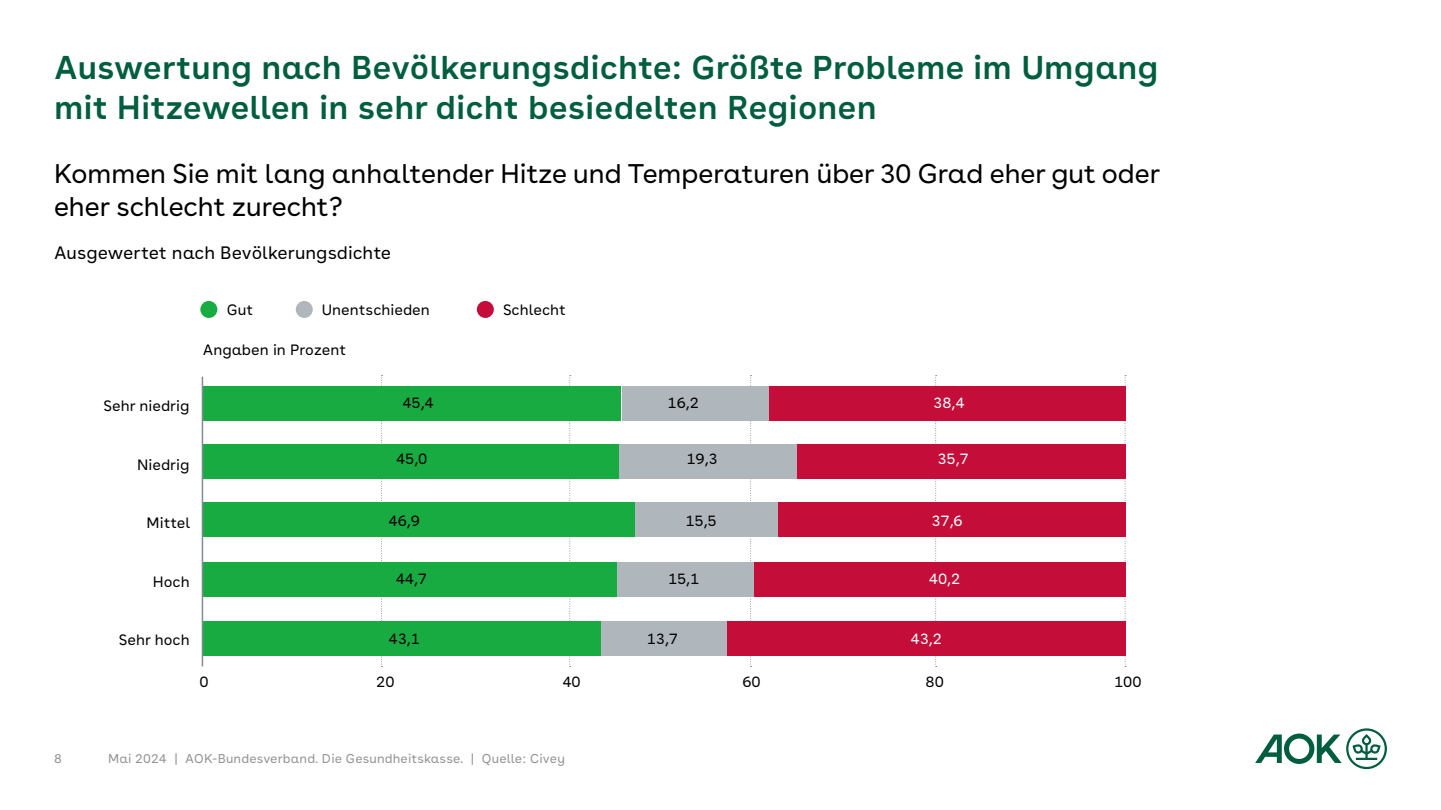
<style>
.page{position:relative;width:1441px;height:810px;background:#fff}
.page>*{position:absolute;margin:0;border:0;box-sizing:border-box;transform-origin:0 0}
.t1{font:600 33px/39.6px "AOK Buenos Aires Text";color:#005e3f}
.t2{font:27px/32.4px "AOK Buenos Aires";color:#000}
.t3{font:18px "AOK Buenos Aires Text";color:#000}
.t4{font:15px "AOK Buenos Aires Text";color:#000}
.t5{font:15px "AOK Buenos Aires Text";color:#fff}
.t6{font:12.75px "AOK Buenos Aires Text";letter-spacing:.01em;color:#939393}
</style>
<div class="page">
<svg style="left:1255px;top:728px;width:131px;height:41px"></svg>
<svg style="left:381px;top:375px;width:1px;height:292px"></svg>
<svg style="left:569px;top:375px;width:1px;height:292px"></svg>
<svg style="left:750px;top:375px;width:1px;height:292px"></svg>
<svg style="left:935px;top:375px;width:1px;height:292px"></svg>
<svg style="left:1124px;top:375px;width:1px;height:292px"></svg>
<div style="left:621px;top:387px;width:148px;height:34px;background:#afb6bc"></div>
<div style="left:619px;top:444px;width:178px;height:34px;background:#afb6bc"></div>
<div style="left:635px;top:503px;width:143px;height:34px;background:#afb6bc"></div>
<div style="left:615px;top:562px;width:140px;height:34px;background:#afb6bc"></div>
<div style="left:600px;top:622px;width:127px;height:34px;background:#afb6bc"></div>
<div style="left:202px;top:387px;width:419px;height:34px;background:#18ab42"></div>
<div style="left:202px;top:444px;width:417px;height:34px;background:#18ab42"></div>
<div style="left:202px;top:503px;width:433px;height:34px;background:#18ab42"></div>
<div style="left:202px;top:562px;width:415px;height:34px;background:#18ab42"></div>
<div style="left:202px;top:622px;width:399px;height:34px;background:#18ab42"></div>
<div style="left:769px;top:387px;width:356px;height:34px;background:#c40d38"></div>
<div style="left:797px;top:444px;width:328px;height:34px;background:#c40d38"></div>
<div style="left:778px;top:503px;width:347px;height:34px;background:#c40d38"></div>
<div style="left:754px;top:562px;width:371px;height:34px;background:#c40d38"></div>
<div style="left:727px;top:622px;width:398px;height:34px;background:#c40d38"></div>
<div style="left:200px;top:301px;width:17px;height:17px;background:#18ab42;border-radius:50%"></div>
<div style="left:296px;top:301px;width:17px;height:17px;background:#afb6bc;border-radius:50%"></div>
<div style="left:477px;top:301px;width:17px;height:17px;background:#c40d38;border-radius:50%"></div>
<hr style="left:202px;top:377px;width:1px;height:290px;background:#828b91">
<h1 class="t1" style="left:54px;top:44px;width:1105px">Auswertung nach Bevölkerungsdichte: Größte Probleme im Umgang mit Hitzewellen in sehr dicht besiedelten Regionen</h1>
<h2 class="t2" style="left:54px;top:155px;width:1107px">Kommen Sie mit lang anhaltender Hitze und Temperaturen über 30 Grad eher gut oder eher schlecht zurecht?</h2>
<p class="t3" style="left:54px;top:238px;width:339px">Ausgewertet nach Bevölkerungsdichte</p>
<p class="t4" style="left:226px;top:298px;width:28px">Gut</p>
<p class="t4" style="left:322px;top:298px;width:109px">Unentschieden</p>
<p class="t4" style="left:503px;top:298px;width:64px">Schlecht</p>
<p class="t4" style="left:203px;top:337px;width:145px">Angaben in Prozent</p>
<p class="t4" style="left:103px;top:394px;width:88px">Sehr niedrig</p>
<p class="t4" style="left:402px;top:390px;width:33px">45,4</p>
<p class="t4" style="left:667px;top:390px;width:33px">16,2</p>
<p class="t5" style="left:933px;top:390px;width:33px">38,4</p>
<p class="t4" style="left:137px;top:452px;width:54px">Niedrig</p>
<p class="t4" style="left:396px;top:447px;width:33px">45,0</p>
<p class="t4" style="left:686px;top:447px;width:33px">19,3</p>
<p class="t5" style="left:937px;top:447px;width:33px">35,7</p>
<p class="t4" style="left:147px;top:511px;width:45px">Mittel</p>
<p class="t4" style="left:388px;top:508px;width:33px">46,9</p>
<p class="t4" style="left:685px;top:508px;width:33px">15,5</p>
<p class="t5" style="left:931px;top:508px;width:33px">37,6</p>
<p class="t4" style="left:153px;top:569px;width:38px">Hoch</p>
<p class="t4" style="left:395px;top:567px;width:33px">44,7</p>
<p class="t4" style="left:668px;top:567px;width:33px">15,1</p>
<p class="t5" style="left:928px;top:567px;width:33px">40,2</p>
<p class="t4" style="left:119px;top:628px;width:72px">Sehr hoch</p>
<p class="t4" style="left:388px;top:626px;width:33px">43,1</p>
<p class="t4" style="left:646px;top:626px;width:33px">13,7</p>
<p class="t5" style="left:910px;top:626px;width:33px">43,2</p>
<p class="t4" style="left:199px;top:670px;width:11px">0</p>
<p class="t4" style="left:376px;top:670px;width:20px">20</p>
<p class="t4" style="left:562px;top:670px;width:20px">40</p>
<p class="t4" style="left:742px;top:670px;width:20px">60</p>
<p class="t4" style="left:925px;top:670px;width:20px">80</p>
<p class="t4" style="left:1113px;top:670px;width:29px">100</p>
<p class="t6" style="left:54px;top:748px;width:9px">8</p>
<p class="t6" style="left:108px;top:748px;width:458px">Mai 2024 | AOK-Bundesverband. Die Gesundheitskasse. | Quelle: Civey</p>
</div>
